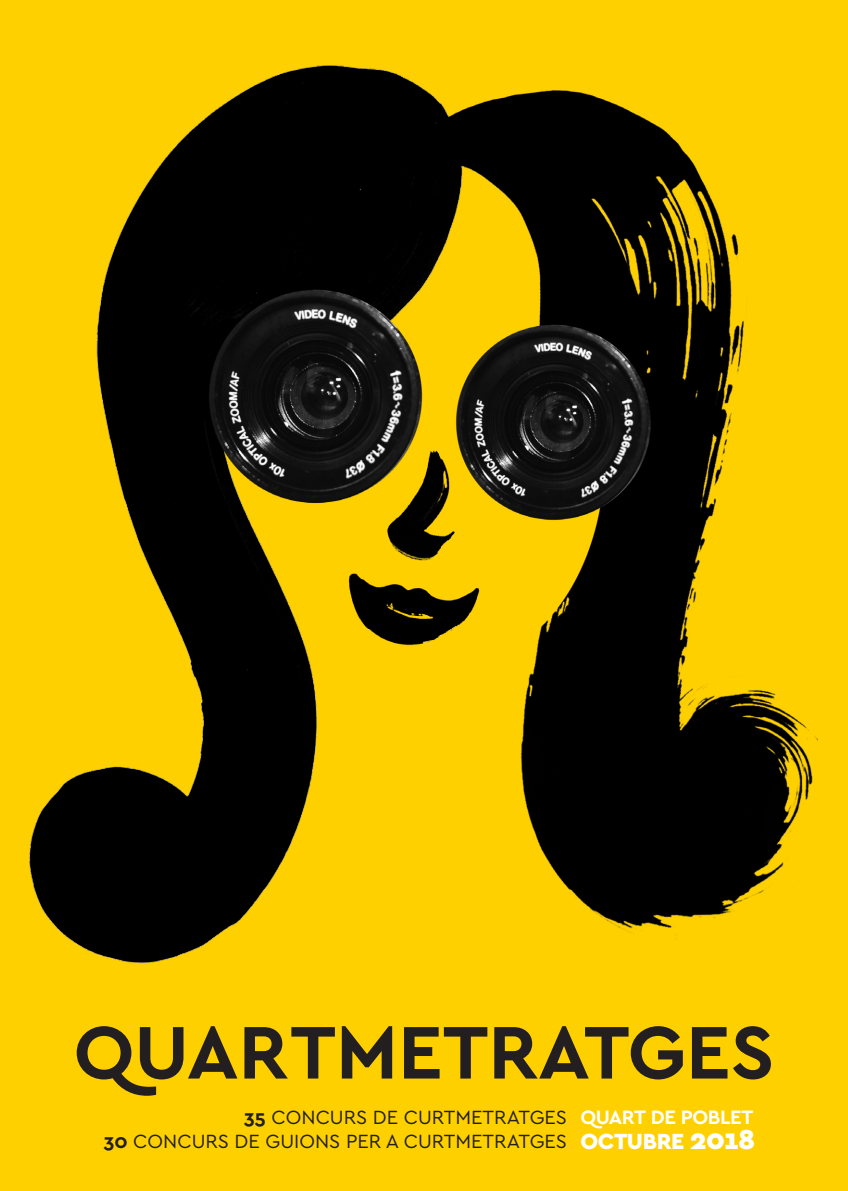
<style>
.page{position:relative;width:848px;height:1191px;background:#ffd000}
.page>*{position:absolute;margin:0;border:0;box-sizing:border-box;transform-origin:0 0}
.t1{font:700 78px "Cera Basic";color:#231f20}
.t2{font:900 23px "Cera Basic";letter-spacing:-.02em;color:#fff}
.t3{font:20px/24px "Cera Basic";color:#231f20}
.s1{font-weight:700}
.s2{font-weight:700;font-size:20.4px;color:#fff}
.s3{font-size:28.6px}
</style>
<div class="page">
<img style="left:29px;top:65px;width:789px;height:899px">
<h1 class="t1" style="left:74px;top:1006px;width:702px">QUARTMETRATGES</h1>
<p class="t3" style="left:104px;top:1104px;width:651px;text-indent:140px"><span class="s1">35</span> CONCURS DE CURTMETRATGES <span class="s2">QUART DE POBLET<br></span><span class="s1">30</span> CONCURS DE GUIONS PER A CURTMETRATGES</p>
<p class="t2" style="left:580px;top:1127px;width:176px">OCTUBRE <span class="s3">2018</span></p>
</div>
